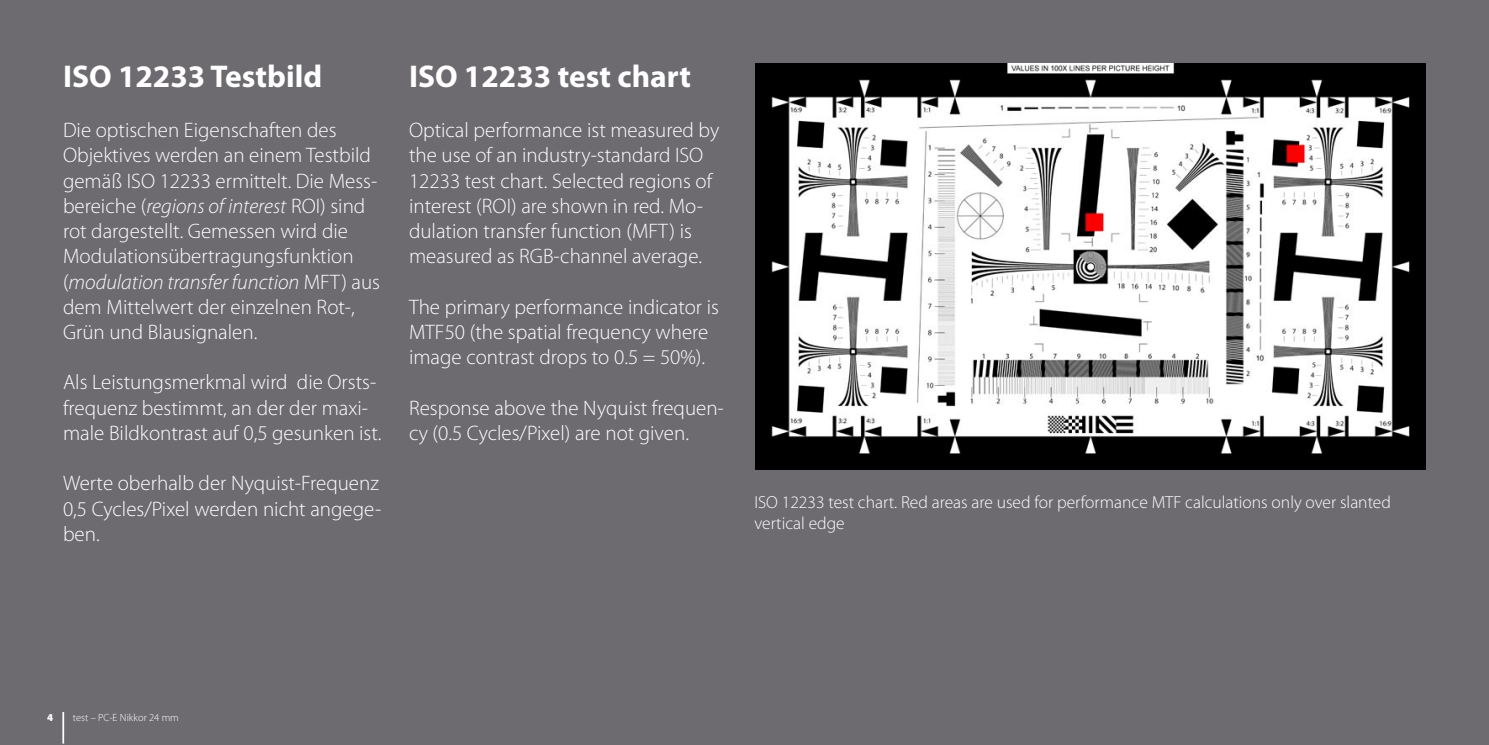
<style>
.page{position:relative;width:1489px;height:745px;background:#fff}
.page>*{position:absolute;margin:0;border:0;box-sizing:border-box;transform-origin:0 0}
.t1{font:700 31.5px "Myriad Pro";color:#fff}
.t2{font:300 21px/25.2px "Myriad Pro";color:#fff}
.t3{font:300 17.5px/21px "Myriad Pro";color:#fff}
.t4{font:300 10.5px "Myriad Pro";color:#fff}
.t5{font:900 10.5px "Myriad Pro";color:#fff}
.s1{font-style:italic}
</style>
<div class="page">
<div style="left:0;top:0;width:1488px;height:744px;background:#6d6b70"></div>
<hr style="left:62px;top:711px;width:2px;height:32px;background:#fff">
<hr style="left:1488px;top:0;width:1px;height:744px;background:#6d6b70">
<img style="left:755px;top:63px;width:670px;height:406px">
<p class="t1" style="left:63px;top:58px;width:260px">ISO 12233 Testbild</p>
<p class="t2" style="left:63px;top:118px;width:318px">Die optischen Eigenschaften des Objektives werden an einem Testbild gemäß ISO 12233 ermittelt. Die Mess&shy;bereiche (<span class="s1">regions of interest</span> ROI) sind rot dargestellt. Gemessen wird die Modulationsübertragungsfunktion (<span class="s1">modulation transfer function</span> MFT) aus dem Mittelwert der einzelnen Rot-, Grün und Blausignalen.</p>
<p class="t2" style="left:63px;top:370px;width:320px">Als Leistungsmerkmal wird die Orsts&shy;frequenz bestimmt, an der der maxi&shy;male Bildkontrast auf 0,5 gesunken ist.</p>
<p class="t2" style="left:63px;top:471px;width:320px;text-align:justify">Werte oberhalb der Nyquist-Frequenz 0,5 Cycles/Pixel werden nicht angege&shy;ben.</p>
<p class="t1" style="left:409px;top:58px;width:283px">ISO 12233 test chart</p>
<p class="t2" style="left:409px;top:118px;width:312px">Optical performance ist measured by the use of an industry-standard ISO 12233 test chart. Selected regions of interest (ROI) are shown in red. Mo&shy;dulation transfer function (MFT) is measured as RGB-channel average.</p>
<p class="t2" style="left:409px;top:294px;width:311px">The primary performance indicator is<br>MTF50 (the spatial frequency where image contrast drops to 0.5 = 50%).</p>
<p class="t2" style="left:409px;top:395px;width:316px">Response above the Nyquist frequen&shy;cy (0.5 Cycles/Pixel) are not given.</p>
<p class="t3" style="left:754px;top:491px;width:638px">ISO 12233 test chart. Red areas are used for performance MTF calculations only over slanted vertical edge</p>
<p class="t5" style="left:47px;top:711px;width:8px">4</p>
<p class="t4" style="left:73px;top:711px;width:107px">test – PC-E Nikkor 24 mm</p>
</div>
